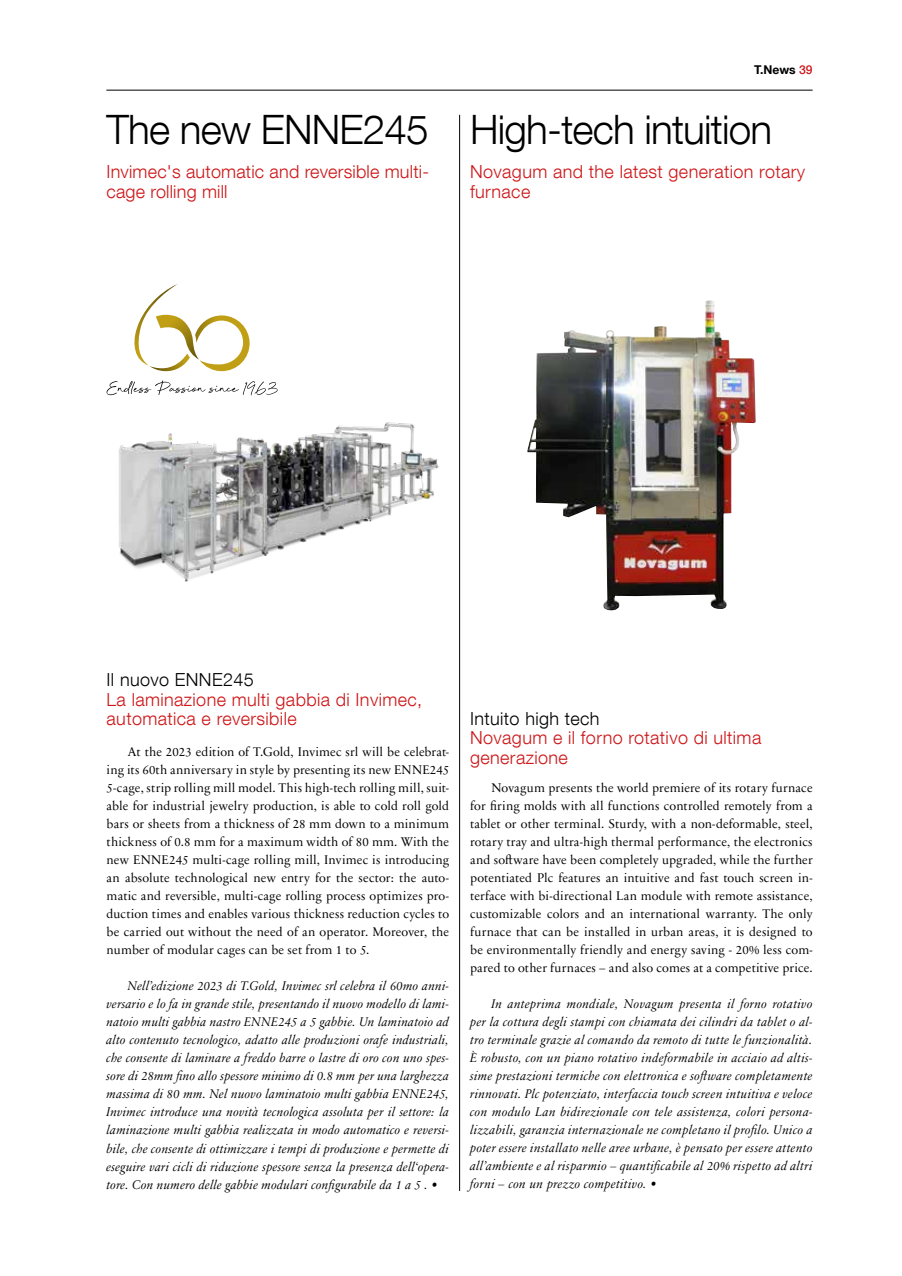
<style>
.page{position:relative;width:902px;height:1276px;background:#fff}
.page>*{position:absolute;margin:0;border:0;box-sizing:border-box;transform-origin:0 0}
.t1{font:300 40.5px "Helvetica Neue LT Com";letter-spacing:-.02em;color:#000}
.t2{font:300 18px/19.5px "Helvetica Neue LT Com";letter-spacing:.02em;color:#cd1719}
.t3{font:300 18px "Helvetica Neue LT Com";letter-spacing:.02em;color:#000}
.t4{font:12.75px/18px "Sabon Next LT Pro Display It";letter-spacing:.02em;color:#000;text-align:justify}
.t5{font:12.75px/18px "Sabon Next LT Pro Display";letter-spacing:.015em;color:#000;text-align:justify}
.t6{font:700 12.15px "Helvetica Neue LT Com";color:#000}
.s1{font-weight:500;color:#cd1719}
</style>
<div class="page">
<hr style="left:106px;top:90px;width:706px;height:1px;background:#000">
<hr style="left:459px;top:115px;width:1px;height:1076px;background:#000">
<img style="left:527px;top:300px;width:228px;height:311px">
<img style="left:119px;top:422px;width:320px;height:160px">
<svg style="left:107px;top:284px;width:170px;height:111px"></svg>
<p class="t6" style="left:754px;top:61px;width:60px">T.News <span class="s1">39</span></p>
<h1 class="t1" style="left:107px;top:105px;width:667px">The new ENNE245 High-tech intuition</h1>
<h2 class="t2" style="left:107px;top:161px;width:324px">Invimec's automatic and reversible multi&shy;cage rolling mill</h2>
<h2 class="t2" style="left:470px;top:161px;width:336px">Novagum and the latest generation rotary furnace</h2>
<h2 class="t3" style="left:107px;top:668px;width:149px">Il nuovo ENNE245</h2>
<h2 class="t2" style="left:107px;top:689px;width:317px">La laminazione multi gabbia di Invimec, automatica e reversibile</h2>
<p class="t5" style="left:107px;top:742px;width:344px;text-indent:21px">At the 2023 edition of T.Gold, Invimec srl will be celebrat&shy;ing its 60th anniversary in style by presenting its new ENNE245<br>5-cage, strip rolling mill model. This high-tech rolling mill, suit&shy;able for industrial jewelry production, is able to cold roll gold bars or sheets from a thickness of 28 mm down to a minimum thickness of 0.8 mm for a maximum width of 80 mm. With the new ENNE245 multi-cage rolling mill, Invimec is introducing an absolute technological new entry for the sector: the auto&shy;matic and reversible, multi-cage rolling process optimizes pro&shy;duction times and enables various thickness reduction cycles to be carried out without the need of an operator. Moreover, the number of modular cages can be set from 1 to 5.</p>
<p class="t4" style="left:107px;top:976px;width:344px;text-indent:21px">Nell’edizione 2023 di T.Gold, Invimec srl celebra il 60mo anni&shy;versario e lo fa in grande stile, presentando il nuovo modello di lami&shy;natoio multi gabbia nastro ENNE245 a 5 gabbie. Un laminatoio ad alto contenuto tecnologico, adatto alle produzioni orafe industriali, che consente di laminare a freddo barre o lastre di oro con uno spes&shy;sore di 28mm fino allo spessore minimo di 0.8 mm per una larghezza massima di 80 mm. Nel nuovo laminatoio multi gabbia ENNE245, Invimec introduce una novità tecnologica assoluta per il settore: la laminazione multi gabbia realizzata in modo automatico e reversi&shy;bile, che consente di ottimizzare i tempi di produzione e permette di eseguire vari cicli di riduzione spessore senza la presenza dell‘opera&shy;tore. Con numero delle gabbie modulari configurabile da 1 a 5 . •</p>
<h2 class="t3" style="left:470px;top:707px;width:131px">Intuito high tech</h2>
<h2 class="t2" style="left:470px;top:727px;width:293px">Novagum e il forno rotativo di ultima generazione</h2>
<p class="t5" style="left:470px;top:778px;width:344px;text-indent:21px">Novagum presents the world premiere of its rotary furnace for firing molds with all functions controlled remotely from a tablet or other terminal. Sturdy, with a non-deformable, steel, rotary tray and ultra-high thermal performance, the electronics and software have been completely upgraded, while the further potentiated Plc features an intuitive and fast touch screen in&shy;terface with bi-directional Lan module with remote assistance, customizable colors and an international warranty. The only furnace that can be installed in urban areas, it is designed to be environmentally friendly and energy saving - 20% less com&shy;pared to other furnaces – and also comes at a competitive price.</p>
<p class="t4" style="left:470px;top:994px;width:344px;text-indent:21px">In anteprima mondiale, Novagum presenta il forno rotativo per la cottura degli stampi con chiamata dei cilindri da tablet o al&shy;tro terminale grazie al comando da remoto di tutte le funzionalità.<br>È robusto, con un piano rotativo indeformabile in acciaio ad altis&shy;sime prestazioni termiche con elettronica e software completamente rinnovati. Plc potenziato, interfaccia touch screen intuitiva e veloce con modulo Lan bidirezionale con tele assistenza, colori persona&shy;lizzabili, garanzia internazionale ne completano il profilo. Unico a poter essere installato nelle aree urbane, è pensato per essere attento all’ambiente e al risparmio – quantificabile al 20% rispetto ad altri forni – con un prezzo competitivo. •</p>
</div>
